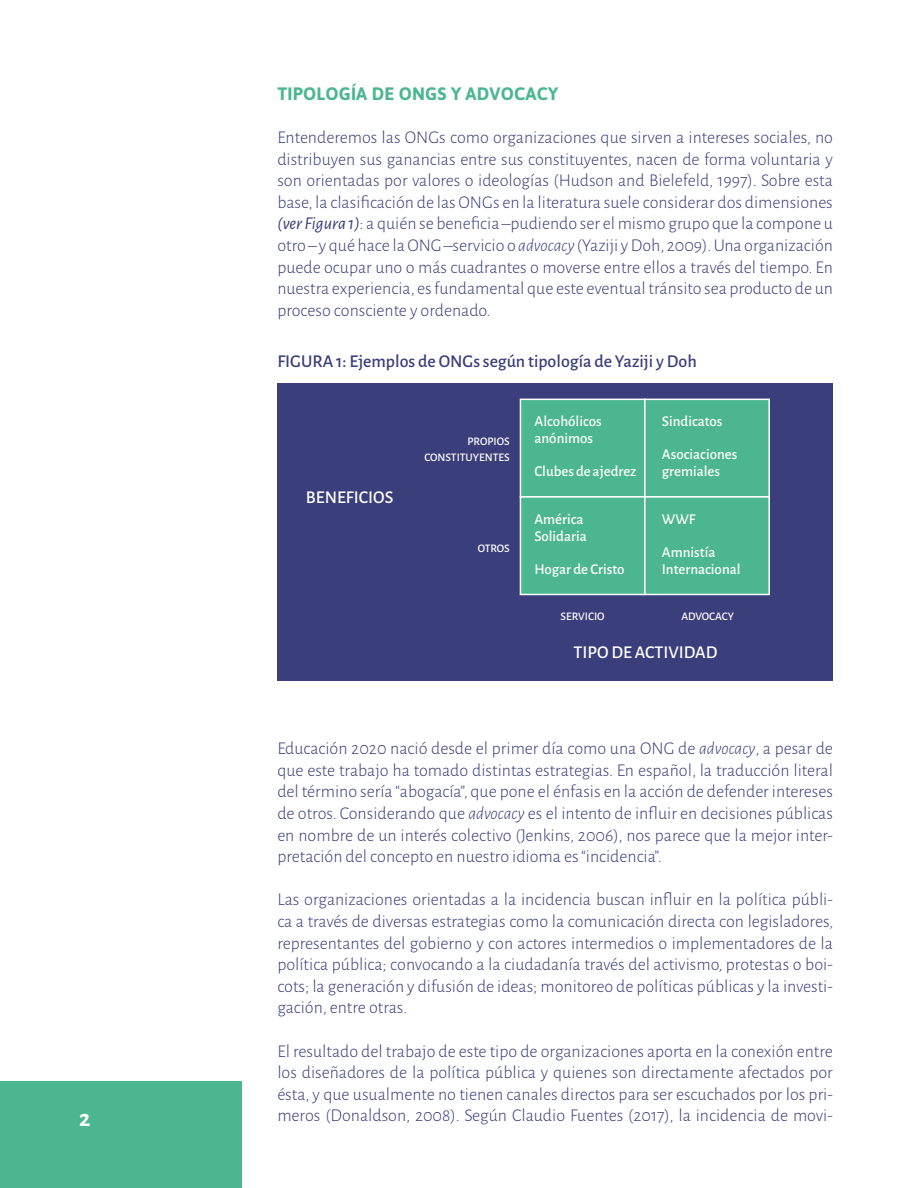
<style>
.page{position:relative;width:918px;height:1188px;background:#fff}
.page>*{position:absolute;margin:0;border:0;box-sizing:border-box;transform-origin:0 0}
.t1{font:700 24px "Alegreya Sans";color:#fff}
.t2{font:300 18px/21.6px "Alegreya Sans";color:#3a3e7a;text-align:justify}
.t3{font:500 18px "Alegreya Sans";color:#3a3e7a}
.t4{font:500 18px "Alegreya Sans";color:#fff}
.t5{font:700 18px "Asap";letter-spacing:.01em;color:#4cb691}
.t6{font:500 15px "Alegreya Sans";color:#fff}
.t7{font:500 11.55px "Alegreya Sans";color:#fff}
.s1{font-weight:400;font-style:italic}
.s2{font-style:italic}
</style>
<div class="page">
<div style="left:277px;top:383px;width:556px;height:298px;background:#3a3e7a"></div>
<div style="left:0;top:1082px;width:242px;height:106px;background:#4cb691"></div>
<div style="left:520px;top:399px;width:126px;height:99px;background:#4cb691;border:2px solid #fff"></div>
<div style="left:644px;top:399px;width:126px;height:99px;background:#4cb691;border:2px solid #fff"></div>
<div style="left:520px;top:496px;width:126px;height:99px;background:#4cb691;border:2px solid #fff"></div>
<div style="left:644px;top:496px;width:126px;height:99px;background:#4cb691;border:2px solid #fff"></div>
<p class="t5" style="left:277px;top:81px;width:282px">TIPOLOGÍA DE ONGS Y ADVOCACY</p>
<p class="t2" style="left:277px;top:126px;width:557px">Entenderemos las ONGs como organizaciones que sirven a intereses sociales, no distribuyen sus ganancias entre sus constituyentes, nacen de forma voluntaria y son orientadas por valores o ideologías (Hudson and Bielefeld, 1997). Sobre esta base, la clasificación de las ONGs en la literatura suele considerar dos dimensiones <span class="s1">(ver Figura 1)</span>: a quién se beneficia –pudiendo ser el mismo grupo que la compone u otro – y qué hace la ONG –servicio o <span class="s2">advocacy</span> (Yaziji y Doh, 2009). Una organización puede ocupar uno o más cuadrantes o moverse entre ellos a través del tiempo. En nuestra experiencia, es fundamental que este eventual tránsito sea producto de un proceso consciente y ordenado.</p>
<p class="t3" style="left:277px;top:349px;width:421px">FIGURA 1: Ejemplos de ONGs según tipología de Yaziji y Doh</p>
<p class="t4" style="left:306px;top:485px;width:89px">BENEFICIOS</p>
<p class="t7" style="left:467px;top:433px;width:44px">PROPIOS</p>
<p class="t7" style="left:424px;top:449px;width:87px">CONSTITUYENTES</p>
<p class="t7" style="left:478px;top:540px;width:34px">OTROS</p>
<p class="t6" style="left:534px;top:411px;width:69px">Alcohólicos</p>
<p class="t6" style="left:534px;top:428px;width:60px">anónimos</p>
<p class="t6" style="left:534px;top:461px;width:104px">Clubes de ajedrez</p>
<p class="t6" style="left:534px;top:509px;width:51px">América</p>
<p class="t6" style="left:534px;top:525px;width:54px">Solidaria</p>
<p class="t6" style="left:534px;top:558px;width:91px">Hogar de Cristo</p>
<p class="t6" style="left:662px;top:411px;width:62px">Sindicatos</p>
<p class="t6" style="left:662px;top:444px;width:77px">Asociaciones</p>
<p class="t6" style="left:662px;top:461px;width:60px">gremiales</p>
<p class="t6" style="left:662px;top:509px;width:35px">WWF</p>
<p class="t6" style="left:662px;top:542px;width:55px">Amnistía</p>
<p class="t6" style="left:662px;top:558px;width:80px">Internacional</p>
<p class="t7" style="left:561px;top:608px;width:46px">SERVICIO</p>
<p class="t7" style="left:681px;top:608px;width:54px">ADVOCACY</p>
<p class="t4" style="left:574px;top:639px;width:146px">TIPO DE ACTIVIDAD</p>
<p class="t2" style="left:277px;top:737px;width:557px">Educación 2020 nació desde el primer día como una ONG de <span class="s2">advocacy</span>, a pesar de que este trabajo ha tomado distintas estrategias. En español, la traducción literal del término sería “abogacía”, que pone el énfasis en la acción de defender intereses de otros. Considerando que <span class="s2">advocacy</span> es el intento de influir en decisiones públicas en nombre de un interés colectivo (Jenkins, 2006), nos parece que la mejor inter&shy;pretación del concepto en nuestro idioma es “incidencia”.</p>
<p class="t2" style="left:277px;top:888px;width:558px">Las organizaciones orientadas a la incidencia buscan influir en la política públi&shy;ca a través de diversas estrategias como la comunicación directa con legisladores, representantes del gobierno y con actores intermedios o implementadores de la política pública; convocando a la ciudadanía través del activismo, protestas o boi&shy;cots; la generación y difusión de ideas; monitoreo de políticas públicas y la investi&shy;gación, entre otras.</p>
<p class="t2" style="left:277px;top:1040px;width:557px">El resultado del trabajo de este tipo de organizaciones aporta en la conexión entre los diseñadores de la política pública y quienes son directamente afectados por ésta, y que usualmente no tienen canales directos para ser escuchados por los pri-</p>
<p class="t1" style="left:79px;top:1101px;width:13px">2</p>
<p class="t2" style="left:277px;top:1104px;width:557px">meros (Donaldson, 2008). Según Claudio Fuentes (2017), la incidencia de movi-</p>
</div>
